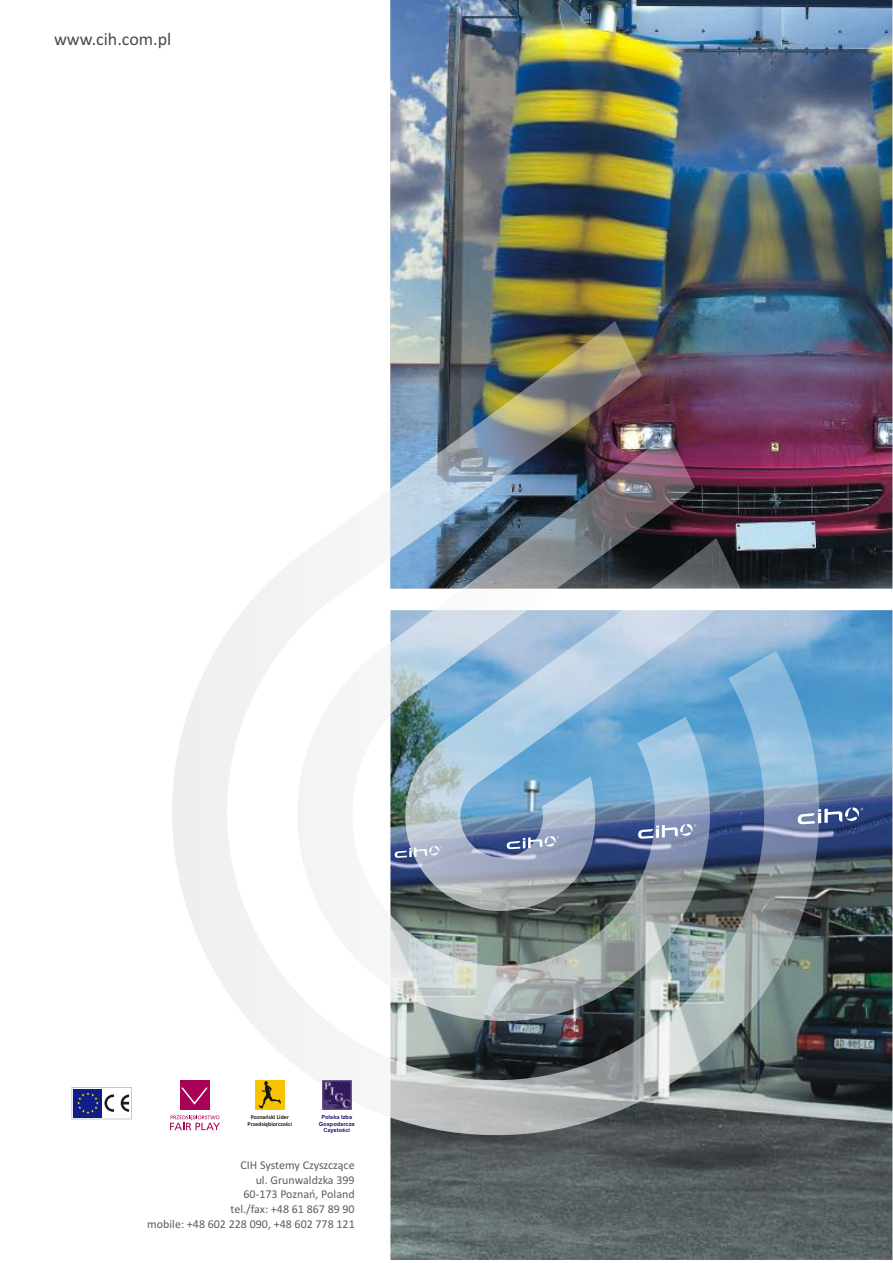
<style>
.page{position:relative;width:893px;height:1263px;background:#fff}
.page>*{position:absolute;margin:0;border:0;box-sizing:border-box;transform-origin:0 0}
.t1{font:18px "Calibri";color:#4d4a47}
.t2{font:12px/14.7px "Calibri";color:#615c5c;text-align:right}
.t3{font:700 6px/6.9px "Calibri";color:#1f1a17;text-align:center}
.t4{font:700 5.7px/6.3px "Arial";color:#291770;text-align:center}
</style>
<div class="page">
<img style="left:71px;top:0;width:822px;height:1260px">
<div style="left:180px;top:1080px;width:29px;height:29px;background:#a90156"></div>
<svg style="left:181px;top:1088px;width:27px;height:17px"></svg>
<svg style="left:170px;top:1115px;width:50px;height:15px"></svg>
<img style="left:322px;top:1080px;width:29px;height:29px">
<div style="left:255px;top:1080px;width:29px;height:29px;background:#f7c200"></div>
<svg style="left:259px;top:1081px;width:22px;height:27px"></svg>
<svg style="left:72px;top:1087px;width:60px;height:32px"></svg>
<h1 class="t1" style="left:54px;top:32px;width:119px">www.cih.com.pl</h1>
<p class="t3" style="left:248px;top:1114px;width:46px">Poznański Lider<br>Przedsiębiorczości</p>
<p class="t4" style="left:319px;top:1115px;width:37px">Polska Izba<br>Gospodarcza<br>Czystości</p>
<p class="t2" style="left:147px;top:1159px;width:209px">CIH Systemy Czyszczące<br>ul. Grunwaldzka 399<br>60-173 Poznań, Poland<br>tel./fax: +48 61 867 89 90<br>mobile: +48 602 228 090, +48 602 778 121</p>
</div>
